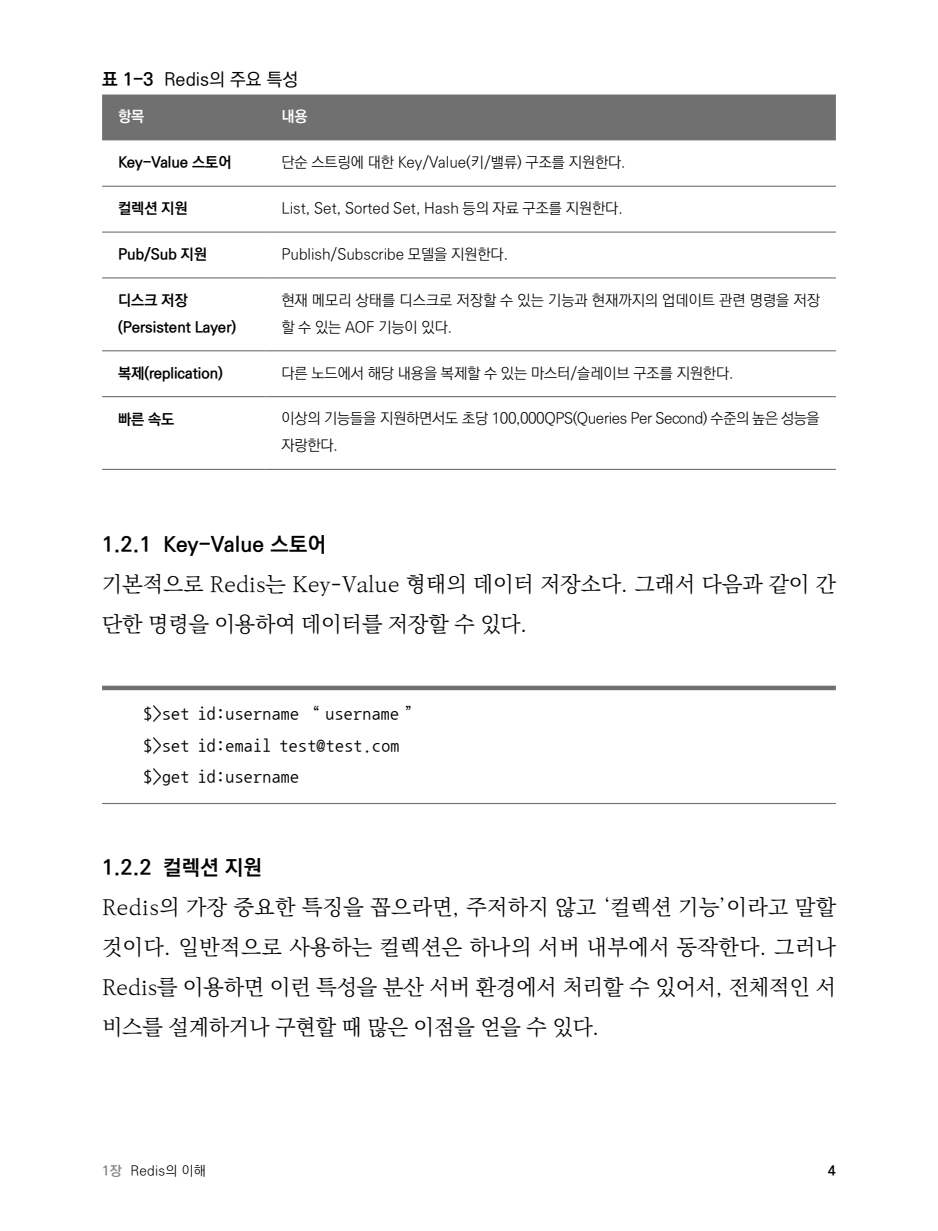
<style>
.page{position:relative;width:938px;height:1231px;background:#fff}
.page>*{position:absolute;margin:0;border:0;box-sizing:border-box;transform-origin:0 0}
.t1{font:21.6px/40.1px "Ko Pub Batang PL";color:#000}
.t2{font:20.93px "Ko Pub Dotum PB";letter-spacing:.02em;color:#000}
.t3{font:18px "Ko Pub Dotum PM";color:#000}
.t4{font:17.78px/31.5px "Nanum Gothic Coding";letter-spacing:.02em;color:#000}
.t5{font:15.08px/27px "Ko Pub Dotum PL";color:#000}
.t6{font:15.08px/27px "Ko Pub Dotum PB";color:#000}
.t7{font:15.08px/27px "Ko Pub Dotum PL";letter-spacing:-.03em;color:#000}
.t8{font:15.08px "Ko Pub Dotum PB";color:#fff}
.t9{font:13.5px "Ko Pub Dotum PL";letter-spacing:.02em;color:#000}
.t10{font:13.5px "Ko Pub Dotum PB";color:#000}
.s1{font-family:"Ko Pub Dotum PB"}
.s2{font-family:"Ko Pub Dotum PB";color:#888889}
</style>
<div class="page">
<hr style="left:102px;top:686px;width:734px;height:4px;background:#717070">
<hr style="left:102px;top:803px;width:734px;height:1px;background:#717070">
<div style="left:102px;top:95px;width:734px;height:45px;background:#717070"></div>
<hr style="left:102px;top:186px;width:163px;height:1px;background:#717070">
<hr style="left:265px;top:186px;width:571px;height:1px;background:#717070">
<hr style="left:102px;top:232px;width:163px;height:1px;background:#717070">
<hr style="left:265px;top:232px;width:571px;height:1px;background:#717070">
<hr style="left:102px;top:277px;width:163px;height:1px;background:#717070">
<hr style="left:265px;top:277px;width:571px;height:1px;background:#717070">
<hr style="left:102px;top:350px;width:163px;height:1px;background:#717070">
<hr style="left:265px;top:350px;width:571px;height:1px;background:#717070">
<hr style="left:102px;top:396px;width:163px;height:1px;background:#717070">
<hr style="left:265px;top:396px;width:571px;height:1px;background:#717070">
<hr style="left:102px;top:469px;width:163px;height:1px;background:#717070">
<hr style="left:265px;top:469px;width:571px;height:1px;background:#717070">
<p class="t3" style="left:102px;top:70px;width:197px"><span class="s1">표 1-3</span> Redis의 주요 특성</p>
<p class="t8" style="left:118px;top:109px;width:28px">항목</p>
<p class="t8" style="left:281px;top:109px;width:28px">내용</p>
<p class="t6" style="left:118px;top:150px;width:115px">Key-Value 스토어</p>
<p class="t5" style="left:281px;top:150px;width:346px">단순 스트링에 대한 Key/Value(키/밸류) 구조를 지원한다.</p>
<p class="t6" style="left:118px;top:195px;width:71px">컬렉션 지원</p>
<p class="t5" style="left:281px;top:196px;width:343px">List, Set, Sorted Set, Hash 등의 자료 구조를 지원한다.</p>
<p class="t6" style="left:118px;top:241px;width:90px">Pub/Sub 지원</p>
<p class="t5" style="left:281px;top:241px;width:228px">Publish/Subscribe 모델을 지원한다.</p>
<p class="t6" style="left:118px;top:287px;width:120px">디스크 저장 (Persistent Layer)</p>
<p class="t5" style="left:281px;top:287px;width:540px">현재 메모리 상태를 디스크로 저장할 수 있는 기능과 현재까지의 업데이트 관련 명령을 저장 할 수 있는 AOF 기능이 있다.</p>
<p class="t6" style="left:118px;top:360px;width:106px">복제(replication)</p>
<p class="t5" style="left:281px;top:360px;width:454px">다른 노드에서 해당 내용을 복제할 수 있는 마스터/슬레이브 구조를 지원한다.</p>
<p class="t6" style="left:118px;top:406px;width:58px">빠른 속도</p>
<p class="t7" style="left:281px;top:406px;width:540px">이상의 기능들을 지원하면서도 초당 100,000QPS(Queries Per Second) 수준의 높은 성능을 자랑한다.</p>
<p class="t2" style="left:102px;top:533px;width:225px">1.2.1 Key-Value 스토어</p>
<p class="t1" style="left:102px;top:565px;width:735px">기본적으로 Redis는 Key-Value 형태의 데이터 저장소다. 그래서 다음과 같이 간 단한 명령을 이용하여 데이터를 저장할 수 있다.</p>
<p class="t4" style="left:144px;top:698px;width:275px">$&gt;set id:username “username” $&gt;set id:email test@test.com $&gt;get id:username</p>
<p class="t2" style="left:102px;top:857px;width:161px">1.2.2 컬렉션 지원</p>
<p class="t1" style="left:102px;top:888px;width:735px;text-align:justify">Redis의 가장 중요한 특징을 꼽으라면, 주저하지 않고 ‘컬렉션 기능’이라고 말할 것이다. 일반적으로 사용하는 컬렉션은 하나의 서버 내부에서 동작한다. 그러나 Redis를 이용하면 이런 특성을 분산 서버 환경에서 처리할 수 있어서, 전체적인 서 비스를 설계하거나 구현할 때 많은 이점을 얻을 수 있다.</p>
<p class="t9" style="left:102px;top:1164px;width:105px"><span class="s2">1장</span> Redis의 이해</p>
<p class="t10" style="left:828px;top:1164px;width:9px">4</p>
</div>
